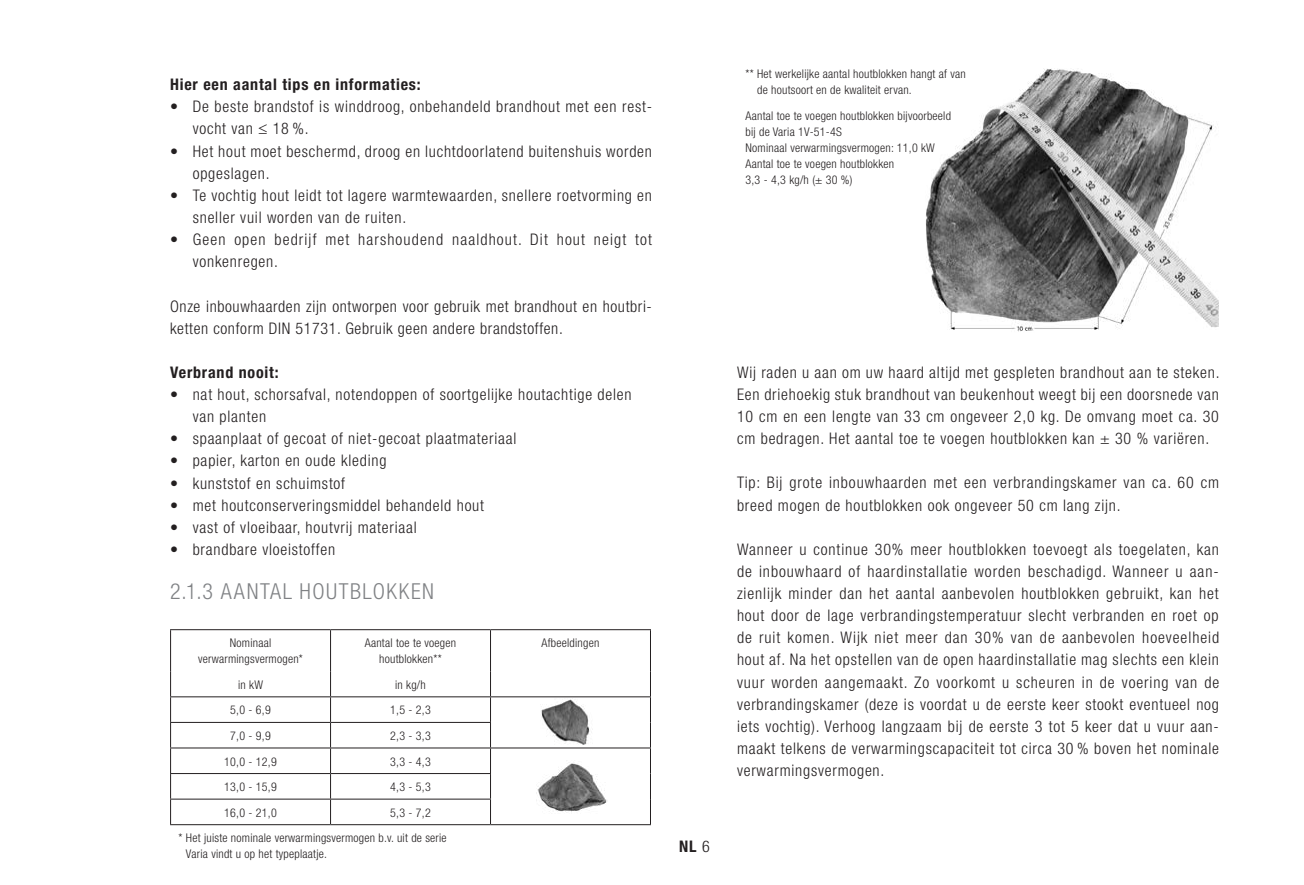
<style>
.page{position:relative;width:1304px;height:885px;background:#fff}
.page>*{position:absolute;margin:0;border:0;box-sizing:border-box;transform-origin:0 0}
.t1{font:300 condensed 22px "Helvetica Neue";letter-spacing:.075em;color:#808285}
.t2{font:300 condensed 16px/22.2px "Helvetica Neue";letter-spacing:.05em;color:#231f20}
.t3{font:300 condensed 16px/22.2px "Helvetica Neue";letter-spacing:.07em;color:#231f20}
.t4{font:700 condensed 16px "Helvetica Neue";letter-spacing:.05em;color:#231f20}
.t5{font:300 condensed 12px/16px "Helvetica Neue";letter-spacing:.02em;color:#231f20}
.s1{font-weight:300}
</style>
<div class="page">
<img style="left:926px;top:68px;width:293px;height:264px">
<hr style="left:170px;top:629px;width:161px;height:1px;background:#231f20">
<hr style="left:170px;top:630px;width:1px;height:41px;background:#231f20">
<hr style="left:331px;top:629px;width:160px;height:1px;background:#231f20">
<hr style="left:330px;top:630px;width:1px;height:41px;background:#231f20">
<hr style="left:491px;top:629px;width:160px;height:1px;background:#231f20">
<hr style="left:490px;top:630px;width:1px;height:41px;background:#231f20">
<hr style="left:650px;top:630px;width:1px;height:41px;background:#231f20">
<hr style="left:170px;top:696px;width:161px;height:1px;background:#231f20">
<hr style="left:331px;top:696px;width:160px;height:1px;background:#231f20">
<hr style="left:491px;top:696px;width:160px;height:1px;background:#231f20">
<hr style="left:170px;top:721px;width:161px;height:1px;background:#231f20">
<hr style="left:331px;top:721px;width:160px;height:1px;background:#231f20">
<hr style="left:170px;top:747px;width:161px;height:1px;background:#231f20">
<hr style="left:331px;top:747px;width:160px;height:1px;background:#231f20">
<hr style="left:491px;top:747px;width:160px;height:1px;background:#231f20">
<hr style="left:170px;top:773px;width:161px;height:1px;background:#231f20">
<hr style="left:331px;top:773px;width:160px;height:1px;background:#231f20">
<hr style="left:170px;top:798px;width:161px;height:1px;background:#231f20">
<svg style="left:170px;top:671px;width:1px;height:153px"></svg>
<hr style="left:331px;top:798px;width:160px;height:1px;background:#231f20">
<svg style="left:330px;top:671px;width:1px;height:153px"></svg>
<svg style="left:490px;top:671px;width:1px;height:153px"></svg>
<svg style="left:650px;top:671px;width:1px;height:153px"></svg>
<hr style="left:170px;top:824px;width:161px;height:1px;background:#231f20">
<hr style="left:331px;top:824px;width:160px;height:1px;background:#231f20">
<hr style="left:491px;top:824px;width:160px;height:1px;background:#231f20">
<img style="left:541px;top:699px;width:51px;height:45px">
<img style="left:536px;top:763px;width:71px;height:49px">
<p class="t4" style="left:170px;top:75px;width:252px">Hier een aantal tips en informaties:</p>
<p class="t2" style="left:193px;top:95px;width:461px;text-indent:-23px">• De beste brandstof is winddroog, onbehandeld brandhout met een rest&shy;vocht van ≤ 18 %.</p>
<p class="t2" style="left:193px;top:140px;width:461px;text-indent:-23px">• Het hout moet beschermd, droog en luchtdoorlatend buitenshuis worden opgeslagen.</p>
<p class="t2" style="left:193px;top:184px;width:461px;text-indent:-23px">• Te vochtig hout leidt tot lagere warmtewaarden, snellere roetvorming en sneller vuil worden van de ruiten.</p>
<p class="t3" style="left:193px;top:228px;width:461px;text-indent:-23px">• Geen open bedrijf met harshoudend naaldhout. Dit hout neigt tot vonkenregen.</p>
<p class="t2" style="left:170px;top:294px;width:483px">Onze inbouwhaarden zijn ontworpen voor gebruik met brandhout en houtbri&shy;ketten conform DIN 51731. Gebruik geen andere brandstoffen.</p>
<p class="t4" style="left:170px;top:362px;width:110px">Verbrand nooit:</p>
<p class="t2" style="left:193px;top:383px;width:440px;text-indent:-23px">• nat hout, schorsafval, notendoppen of soortgelijke houtachtige delen van planten</p>
<p class="t2" style="left:170px;top:427px;width:348px">• spaanplaat of gecoat of niet-gecoat plaatmateriaal</p>
<p class="t2" style="left:170px;top:449px;width:218px">• papier, karton en oude kleding</p>
<p class="t2" style="left:170px;top:471px;width:177px">• kunststof en schuimstof</p>
<p class="t2" style="left:170px;top:493px;width:315px">• met houtconserveringsmiddel behandeld hout</p>
<p class="t2" style="left:170px;top:516px;width:248px">• vast of vloeibaar, houtvrij materiaal</p>
<p class="t2" style="left:170px;top:538px;width:167px">• brandbare vloeistoffen</p>
<h1 class="t1" style="left:170px;top:578px;width:265px">2.1.3 AANTAL HOUTBLOKKEN</h1>
<p class="t5" style="left:198px;top:634px;width:106px;text-align:center">Nominaal verwarmingsvermogen*</p>
<p class="t5" style="left:365px;top:634px;width:93px;text-align:center">Aantal toe te voegen houtblokken**</p>
<p class="t5" style="left:542px;top:634px;width:59px">Afbeeldingen</p>
<p class="t5" style="left:238px;top:676px;width:26px">in kW</p>
<p class="t5" style="left:395px;top:676px;width:32px">in kg/h</p>
<p class="t5" style="left:230px;top:702px;width:42px">5,0 - 6,9</p>
<p class="t5" style="left:390px;top:702px;width:42px">1,5 - 2,3</p>
<p class="t5" style="left:230px;top:727px;width:42px">7,0 - 9,9</p>
<p class="t5" style="left:390px;top:727px;width:42px">2,3 - 3,3</p>
<p class="t5" style="left:224px;top:753px;width:54px">10,0 - 12,9</p>
<p class="t5" style="left:390px;top:753px;width:42px">3,3 - 4,3</p>
<p class="t5" style="left:224px;top:778px;width:54px">13,0 - 15,9</p>
<p class="t5" style="left:390px;top:778px;width:42px">4,3 - 5,3</p>
<p class="t5" style="left:224px;top:804px;width:54px">16,0 - 21,0</p>
<p class="t5" style="left:179px;top:799px;width:270px;line-height:25.6px;text-indent:212px">5,3 - 7,2<br>* Het juiste nominale verwarmingsvermogen b.v. uit de serie</p>
<p class="t5" style="left:186px;top:845px;width:143px">Varia vindt u op het typeplaatje.</p>
<p class="t5" style="left:757px;top:66px;width:210px;text-indent:-12px">** Het werkelijke aantal houtblokken hangt af van de houtsoort en de kwaliteit ervan.</p>
<p class="t5" style="left:746px;top:107px;width:207px">Aantal toe te voegen houtblokken bijvoorbeeld bij de Varia 1V-51-4S<br>Nominaal verwarmingsvermogen: 11,0 kW<br>Aantal toe te voegen houtblokken<br>3,3 - 4,3 kg/h (± 30 %)</p>
<p class="t4" style="left:679px;top:836px;width:32px">NL <span class="s1">6</span></p>
<p class="t2" style="left:737px;top:361px;width:484px;text-align:justify">Wij raden u aan om uw haard altijd met gespleten brandhout aan te steken.<br>Een driehoekig stuk brandhout van beukenhout weegt bij een doorsnede van 10 cm en een lengte van 33 cm ongeveer 2,0 kg. De omvang moet ca. 30 cm bedragen. Het aantal toe te voegen houtblokken kan ± 30 % variëren.</p>
<p class="t2" style="left:737px;top:471px;width:484px">Tip: Bij grote inbouwhaarden met een verbrandingskamer van ca. 60 cm breed mogen de houtblokken ook ongeveer 50 cm lang zijn.</p>
<p class="t2" style="left:737px;top:538px;width:484px;text-align:justify">Wanneer u continue 30% meer houtblokken toevoegt als toegelaten, kan de inbouwhaard of haardinstallatie worden beschadigd. Wanneer u aan&shy;zienlijk minder dan het aantal aanbevolen houtblokken gebruikt, kan het hout door de lage verbrandingstemperatuur slecht verbranden en roet op de ruit komen. Wijk niet meer dan 30% van de aanbevolen hoeveelheid hout af. Na het opstellen van de open haardinstallatie mag slechts een klein vuur worden aangemaakt. Zo voorkomt u scheuren in de voering van de verbrandingskamer (deze is voordat u de eerste keer stookt eventueel nog iets vochtig). Verhoog langzaam bij de eerste 3 tot 5 keer dat u vuur aan&shy;maakt telkens de verwarmingscapaciteit tot circa 30 % boven het nominale verwarmingsvermogen.</p>
</div>
